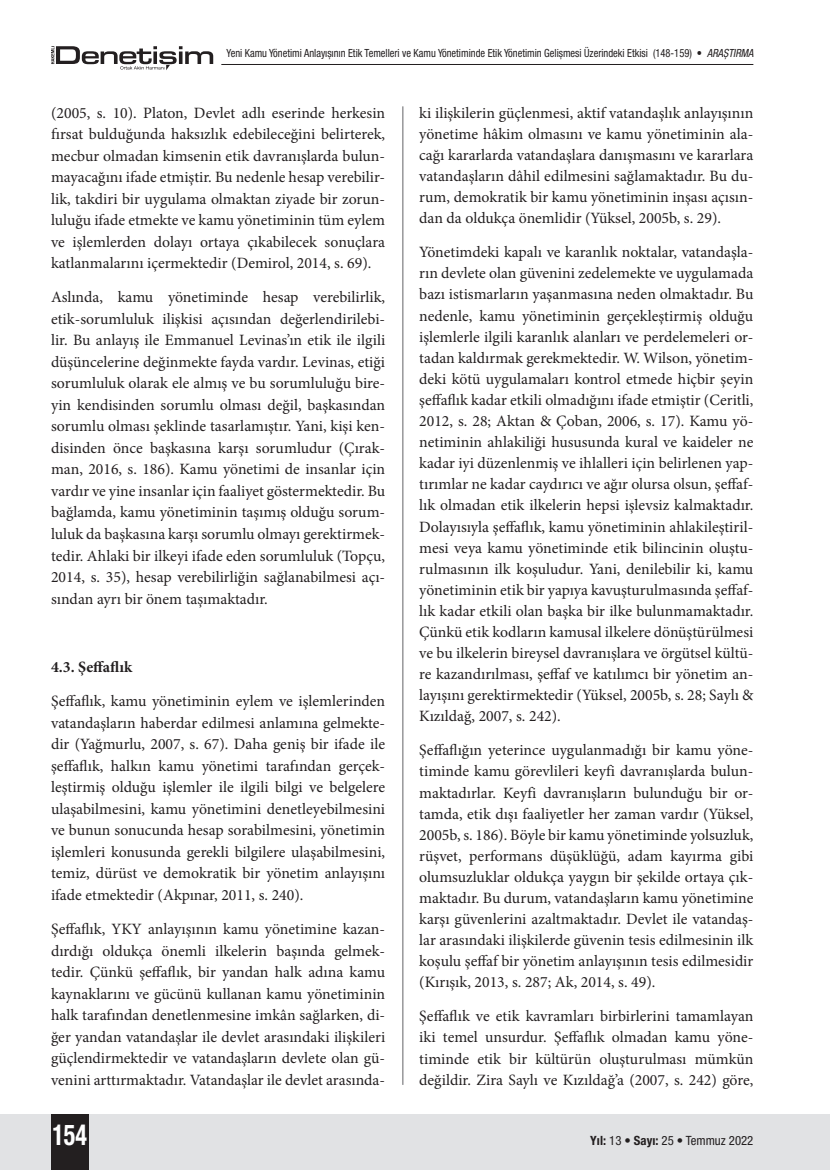
<style>
.page{position:relative;width:830px;height:1170px;background:#fff}
.page>*{position:absolute;margin:0;border:0;box-sizing:border-box;transform-origin:0 0}
.t1{font:700 condensed 28.8px "Helvetica Neue LT Pro";color:#fff;scale:.83 1}
.t2{font:15.75px/21.1px "Minion Pro";color:#231f20;text-align:justify}
.t3{font:700 15.75px "Minion Pro";color:#231f20}
.t4{font:condensed 12.75px "Helvetica Neue LT Pro";color:#231f20}
.t5{font:condensed 11.25px "Helvetica Neue LT Pro";color:#231f20;scale:.93 1}
.s1{font-style:italic}
.s2{font-weight:700}
</style>
<div class="page">
<hr style="left:402px;top:106px;width:1px;height:978px;background:#636366">
<div style="left:0;top:1114px;width:829px;height:55px;background:#e1e2e4"></div>
<div style="left:51px;top:1114px;width:37px;height:55px;background:#231f20"></div>
<hr style="left:221px;top:64px;width:532px;height:1px;background:#231f20">
<svg style="left:51px;top:46px;width:162px;height:24px"></svg>
<hr style="left:829px;top:1114px;width:1px;height:55px;background:#e1e2e4">
<p class="t5" style="left:226px;top:47px;width:567px">Yeni Kamu Yönetimi Anlayışının Etik Temelleri ve Kamu Yönetiminde Etik Yönetimin Gelişmesi Üzerindeki Etkisi (148-159) • <span class="s1">ARAŞTIRMA</span></p>
<p class="t2" style="left:51px;top:102px;width:335px">(2005, s. 10). Platon, Devlet adlı eserinde herkesin fırsat bulduğunda haksızlık edebileceğini belirterek, mecbur olmadan kimsenin etik davranışlarda bulun&shy;mayacağını ifade etmiştir. Bu nedenle hesap verebilir&shy;lik, takdiri bir uygulama olmaktan ziyade bir zorun&shy;luluğu ifade etmekte ve kamu yönetiminin tüm eylem ve işlemlerden dolayı ortaya çıkabilecek sonuçlara katlanmalarını içermektedir (Demirol, 2014, s. 69).</p>
<p class="t2" style="left:51px;top:287px;width:335px">Aslında, kamu yönetiminde hesap verebilirlik, etik-sorumluluk ilişkisi açısından değerlendirilebi&shy;lir. Bu anlayış ile Emmanuel Levinas’ın etik ile ilgili düşüncelerine değinmekte fayda vardır. Levinas, etiği sorumluluk olarak ele almış ve bu sorumluluğu bire&shy;yin kendisinden sorumlu olması değil, başkasından sorumlu olması şeklinde tasarlamıştır. Yani, kişi ken&shy;disinden önce başkasına karşı sorumludur (Çırak&shy;man, 2016, s. 186). Kamu yönetimi de insanlar için vardır ve yine insanlar için faaliyet göstermektedir. Bu bağlamda, kamu yönetiminin taşımış olduğu sorum&shy;luluk da başkasına karşı sorumlu olmayı gerektirmek&shy;tedir. Ahlaki bir ilkeyi ifade eden sorumluluk (Topçu, 2014, s. 35), hesap verebilirliğin sağlanabilmesi açı&shy;sından ayrı bir önem taşımaktadır.</p>
<p class="t3" style="left:51px;top:656px;width:83px">4.3. Şeffaflık</p>
<p class="t2" style="left:51px;top:690px;width:335px">Şeffaflık, kamu yönetiminin eylem ve işlemlerinden vatandaşların haberdar edilmesi anlamına gelmekte&shy;dir (Yağmurlu, 2007, s. 67). Daha geniş bir ifade ile şeffaflık, halkın kamu yönetimi tarafından gerçek&shy;leştirmiş olduğu işlemler ile ilgili bilgi ve belgelere ulaşabilmesini, kamu yönetimini denetleyebilmesini ve bunun sonucunda hesap sorabilmesini, yönetimin işlemleri konusunda gerekli bilgilere ulaşabilmesini, temiz, dürüst ve demokratik bir yönetim anlayışını ifade etmektedir (Akpınar, 2011, s. 240).</p>
<p class="t2" style="left:51px;top:918px;width:335px">Şeffaflık, YKY anlayışının kamu yönetimine kazan&shy;dırdığı oldukça önemli ilkelerin başında gelmek&shy;tedir. Çünkü şeffaflık, bir yandan halk adına kamu kaynaklarını ve gücünü kullanan kamu yönetiminin halk tarafından denetlenmesine imkân sağlarken, di&shy;ğer yandan vatandaşlar ile devlet arasındaki ilişkileri güçlendirmektedir ve vatandaşların devlete olan gü&shy;venini arttırmaktadır. Vatandaşlar ile devlet arasında-</p>
<p class="t2" style="left:419px;top:102px;width:335px">ki ilişkilerin güçlenmesi, aktif vatandaşlık anlayışının yönetime hâkim olmasını ve kamu yönetiminin ala&shy;cağı kararlarda vatandaşlara danışmasını ve kararlara vatandaşların dâhil edilmesini sağlamaktadır. Bu du&shy;rum, demokratik bir kamu yönetiminin inşası açısın&shy;dan da oldukça önemlidir (Yüksel, 2005b, s. 29).</p>
<p class="t2" style="left:419px;top:242px;width:335px">Yönetimdeki kapalı ve karanlık noktalar, vatandaşla&shy;rın devlete olan güvenini zedelemekte ve uygulamada bazı istismarların yaşanmasına neden olmaktadır. Bu nedenle, kamu yönetiminin gerçekleştirmiş olduğu işlemlerle ilgili karanlık alanları ve perdelemeleri or&shy;tadan kaldırmak gerekmektedir. W. Wilson, yönetim&shy;deki kötü uygulamaları kontrol etmede hiçbir şeyin şeffaflık kadar etkili olmadığını ifade etmiştir (Ceritli, 2012, s. 28; Aktan &amp; Çoban, 2006, s. 17). Kamu yö&shy;netiminin ahlakiliği hususunda kural ve kaideler ne kadar iyi düzenlenmiş ve ihlalleri için belirlenen yap&shy;tırımlar ne kadar caydırıcı ve ağır olursa olsun, şeffaf&shy;lık olmadan etik ilkelerin hepsi işlevsiz kalmaktadır.<br>Dolayısıyla şeffaflık, kamu yönetiminin ahlakileştiril&shy;mesi veya kamu yönetiminde etik bilincinin oluştu&shy;rulmasının ilk koşuludur. Yani, denilebilir ki, kamu yönetiminin etik bir yapıya kavuşturulmasında şeffaf&shy;lık kadar etkili olan başka bir ilke bulunmamaktadır.<br>Çünkü etik kodların kamusal ilkelere dönüştürülmesi ve bu ilkelerin bireysel davranışlara ve örgütsel kültü&shy;re kazandırılması, şeffaf ve katılımcı bir yönetim an&shy;layışını gerektirmektedir (Yüksel, 2005b, s. 28; Saylı &amp; Kızıldağ, 2007, s. 242).</p>
<p class="t2" style="left:419px;top:739px;width:335px">Şeffaflığın yeterince uygulanmadığı bir kamu yöne&shy;timinde kamu görevlileri keyfi davranışlarda bulun&shy;maktadırlar. Keyfi davranışların bulunduğu bir or&shy;tamda, etik dışı faaliyetler her zaman vardır (Yüksel, 2005b, s. 186). Böyle bir kamu yönetiminde yolsuzluk, rüşvet, performans düşüklüğü, adam kayırma gibi olumsuzluklar oldukça yaygın bir şekilde ortaya çık&shy;maktadır. Bu durum, vatandaşların kamu yönetimine karşı güvenlerini azaltmaktadır. Devlet ile vatandaş&shy;lar arasındaki ilişkilerde güvenin tesis edilmesinin ilk koşulu şeffaf bir yönetim anlayışının tesis edilmesidir (Kırışık, 2013, s. 287; Ak, 2014, s. 49).</p>
<p class="t2" style="left:419px;top:1005px;width:335px">Şeffaflık ve etik kavramları birbirlerini tamamlayan iki temel unsurdur. Şeffaflık olmadan kamu yöne&shy;timinde etik bir kültürün oluşturulması mümkün değildir. Zira Saylı ve Kızıldağ’a (2007, s. 242) göre,</p>
<h1 class="t1" style="left:52px;top:1117px;width:43px">154</h1>
<p class="t4" style="left:590px;top:1133px;width:164px"><span class="s2">Yıl:</span> 13 <span class="s2">• Sayı:</span> 25 <span class="s2">•</span> Temmuz 2022</p>
</div>
